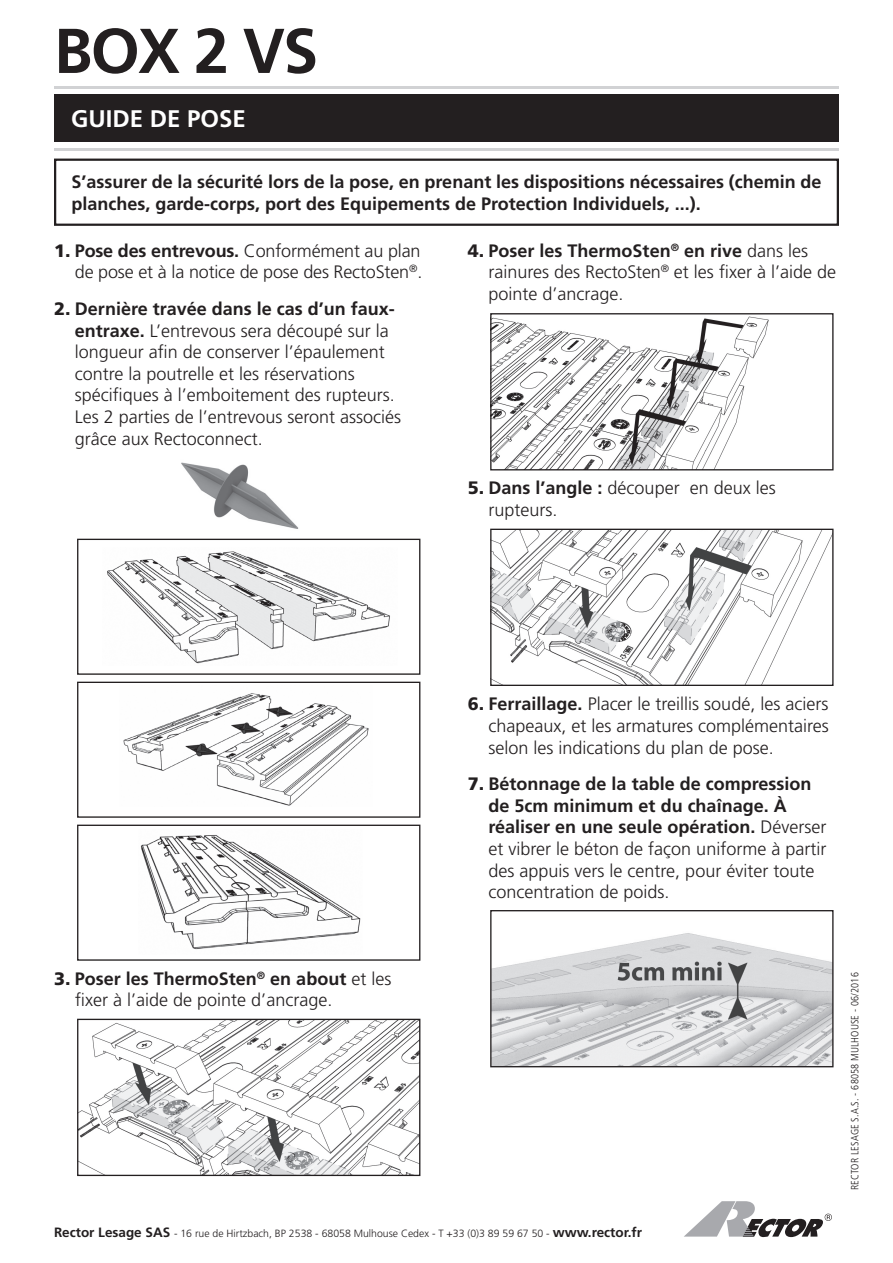
<style>
.page{position:relative;width:893px;height:1263px;background:#fff}
.page>*{position:absolute;margin:0;border:0;box-sizing:border-box;transform-origin:0 0}
.t1{font:700 63.15px "Frutiger LT Std";color:#231f20}
.t2{font:700 24px "Frutiger LT Std";color:#fff}
.t3{font:300 18px/21.6px "Frutiger LT Std";color:#231f20}
.t4{font:700 18px/21.6px "Frutiger LT Std";color:#231f20}
.t5{font:300 10.5px "Frutiger LT Std";color:#231f20}
.t6{font:300 condensed 10.5px "Frutiger LT Std";letter-spacing:.01em;color:#231f20}
.s1{font-weight:900}
.s2{font-weight:700}
.s3{font-weight:300}
.s4{font-weight:700;font-size:13.5px}
</style>
<div class="page">
<hr style="left:54px;top:87px;width:785px;height:2px;background:#d1d2d4">
<div style="left:54px;top:94px;width:785px;height:48px;background:#231f20"></div>
<svg style="left:684px;top:1201px;width:148px;height:36px"></svg>
<hr style="left:54px;top:148px;width:785px;height:3px;background:#d1d2d4">
<img style="left:79px;top:1021px;width:339px;height:153px">
<div style="left:77px;top:1019px;width:343px;height:157px;border:1px solid #231f20"></div>
<img style="left:492px;top:316px;width:277px;height:152px">
<div style="left:490px;top:313px;width:343px;height:157px;border:1px solid #231f20"></div>
<img style="left:492px;top:531px;width:339px;height:153px">
<div style="left:490px;top:529px;width:343px;height:157px;border:1px solid #231f20"></div>
<img style="left:492px;top:933px;width:339px;height:132px">
<div style="left:490px;top:910px;width:343px;height:157px;border:1px solid #231f20"></div>
<img style="left:107px;top:551px;width:283px;height:113px">
<div style="left:77px;top:539px;width:343px;height:136px;border:1px solid #231f20"></div>
<img style="left:123px;top:693px;width:246px;height:113px">
<div style="left:77px;top:682px;width:343px;height:136px;border:1px solid #231f20"></div>
<img style="left:141px;top:835px;width:220px;height:115px">
<div style="left:77px;top:825px;width:343px;height:136px;border:1px solid #231f20"></div>
<img style="left:181px;top:462px;width:118px;height:67px">
<div style="left:54px;top:159px;width:785px;height:67px;border:2px solid #231f20"></div>
<p class="t1" style="left:54px;top:14px;width:266px">BOX 2 VS</p>
<p class="t2" style="left:71px;top:105px;width:176px">GUIDE DE POSE</p>
<p class="t4" style="left:71px;top:171px;width:752px">S’assurer de la sécurité lors de la pose, en prenant les dispositions nécessaires (chemin de planches, garde-corps, port des Equipements de Protection Individuels, ...).</p>
<p class="t3" style="left:54px;top:240px;width:370px;text-align:right"><span class="s1">1.</span> <span class="s2">Pose des entrevous.</span> Conformément au plan de pose et à la notice de pose des RectoSten<sup>®</sup>.</p>
<p class="t3" style="left:75px;top:298px;width:328px;text-indent:-21px"><span class="s1">2.</span> <span class="s2">Dernière travée dans le cas d’un faux&shy;entraxe.</span> L’entrevous sera découpé sur la longueur afin de conserver l’épaulement contre la poutrelle et les réservations spécifiques à l’emboitement des rupteurs.<br>Les 2 parties de l’entrevous seront associés grâce aux Rectoconnect.</p>
<p class="t3" style="left:489px;top:240px;width:349px;text-indent:-21px"><span class="s1">4.</span> <span class="s2">Poser les ThermoSten</span><sup>®</sup> <span class="s2">en rive</span> dans les rainures des RectoSten<sup>®</sup> et les fixer à l’aide de pointe d’ancrage.</p>
<p class="t3" style="left:489px;top:478px;width:289px;text-indent:-21px"><span class="s1">5.</span> <span class="s2">Dans l’angle :</span> découper en deux les rupteurs.</p>
<p class="t3" style="left:489px;top:694px;width:342px;text-align:justify;text-indent:-21px"><span class="s1">6.</span> <span class="s2">Ferraillage.</span> Placer le treillis soudé, les aciers chapeaux, et les armatures complémentaires selon les indications du plan de pose.</p>
<p class="t3" style="left:489px;top:773px;width:339px;text-indent:-21px"><span class="s1">7.</span> <span class="s2">Bétonnage de la table de compression de 5cm minimum et du chaînage. À réaliser en une seule opération.</span> Déverser et vibrer le béton de façon uniforme à partir des appuis vers le centre, pour éviter toute concentration de poids.</p>
<p class="t4" style="left:54px;top:968px;width:339px"><span class="s1">3.</span> Poser les ThermoSten<sup>®</sup> en about <span class="s3">et les</span></p>
<p class="t3" style="left:75px;top:989px;width:259px">fixer à l’aide de pointe d’ancrage.</p>
<p class="t5" style="left:54px;top:1227px;width:589px"><span class="s4">Rector Lesage SAS</span> - 16 rue de Hirtzbach, BP 2538 - 68058 Mulhouse Cedex - T +33 (0)3 89 59 67 50 - <span class="s4">www.rector.fr</span></p>
<p class="t6" style="left:849px;top:1190px;width:219px;rotate:-90deg">RECTOR LESAGE S.A.S. - 68058 MULHOUSE - 06/2016</p>
</div>
